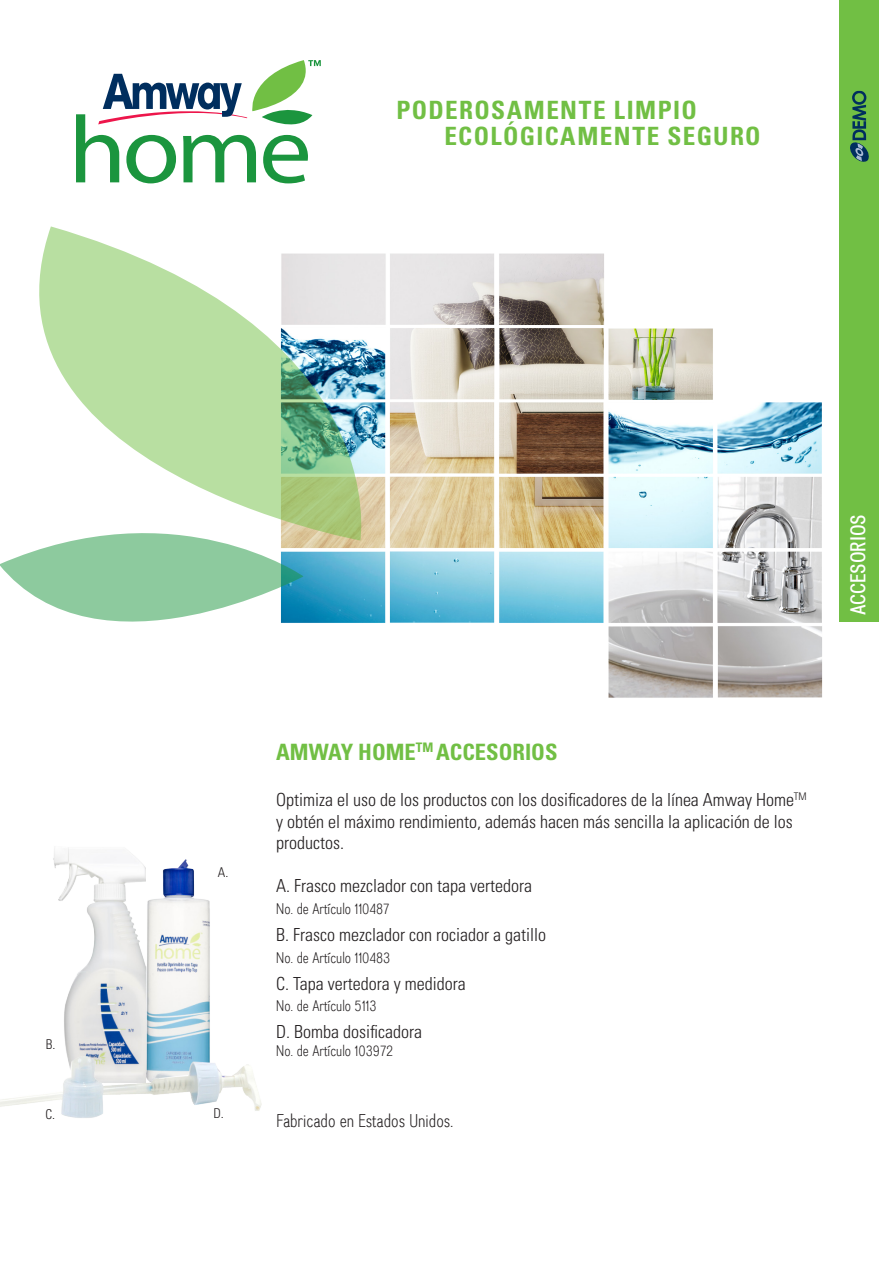
<style>
.page{position:relative;width:893px;height:1263px;background:#fff}
.page>*{position:absolute;margin:0;border:0;box-sizing:border-box;transform-origin:0 0}
.Page_Header_-_DK_GRN{font:700 condensed 25.2px "Univers";letter-spacing:.055em;color:#71bf44}
.t1{font:700 condensed 22.5px "Univers";color:#71bf44}
.t2{font:21px "Divulge Cd";color:#fff}
.t3{font:300 condensed 18px/21.6px "Univers";color:#231f20}
.t4{font:18px "Divulge Cd Lt";color:#231f20}
.t5{font:15px "Divulge Cd Lt";color:#231f20}
.t6{font:300 condensed 13.5px "Univers";color:#231f20}
</style>
<div class="page">
<svg style="left:76px;top:60px;width:245px;height:123px"></svg>
<img style="left:303px;top:253px;width:520px;height:445px">
<svg style="left:39px;top:226px;width:324px;height:314px"></svg>
<svg style="left:0;top:532px;width:303px;height:91px"></svg>
<div style="left:839px;top:0;width:40px;height:621px;background:#71bf44"></div>
<svg style="left:850px;top:91px;width:19px;height:71px"></svg>
<img style="left:53px;top:848px;width:209px;height:257px">
<img style="left:0;top:1056px;width:261px;height:62px">
<p class="Page_Header_-_DK_GRN" style="left:396px;top:95px;width:302px">PODEROSAMENTE LIMPIO</p>
<p class="Page_Header_-_DK_GRN" style="left:444px;top:120px;width:318px">ECOLÓGICAMENTE SEGURO</p>
<p class="t2" style="left:844px;top:615px;width:103px;rotate:-90deg">ACCESORIOS</p>
<p class="t6" style="left:46px;top:1036px;width:11px">B.</p>
<p class="t6" style="left:218px;top:864px;width:12px">A.</p>
<p class="t6" style="left:45px;top:1106px;width:11px">C.</p>
<p class="t6" style="left:213px;top:1105px;width:12px">D.</p>
<p class="t1" style="left:276px;top:738px;width:283px">AMWAY HOME<sup>TM</sup> ACCESORIOS</p>
<p class="t3" style="left:276px;top:789px;width:532px">Optimiza el uso de los productos con los dosificadores de la línea Amway Home<sup>TM </sup>y obtén el máximo rendimiento, además hacen más sencilla la aplicación de los productos.</p>
<p class="t3" style="left:276px;top:875px;width:257px">A. Frasco mezclador con tapa vertedora</p>
<p class="t5" style="left:276px;top:899px;width:115px">No. de Artículo 110487</p>
<p class="t3" style="left:276px;top:924px;width:271px">B. Frasco mezclador con rociador a gatillo</p>
<p class="t5" style="left:276px;top:947px;width:116px">No. de Artículo 110483</p>
<p class="t3" style="left:276px;top:972px;width:191px">C. Tapa vertedora y medidora</p>
<p class="t5" style="left:276px;top:996px;width:102px">No. de Artículo 5113</p>
<p class="t3" style="left:276px;top:1021px;width:147px">D. Bomba dosificadora</p>
<p class="t5" style="left:276px;top:1041px;width:119px">No. de Artículo 103972</p>
<p class="t4" style="left:276px;top:1109px;width:179px">Fabricado en Estados Unidos.</p>
</div>
